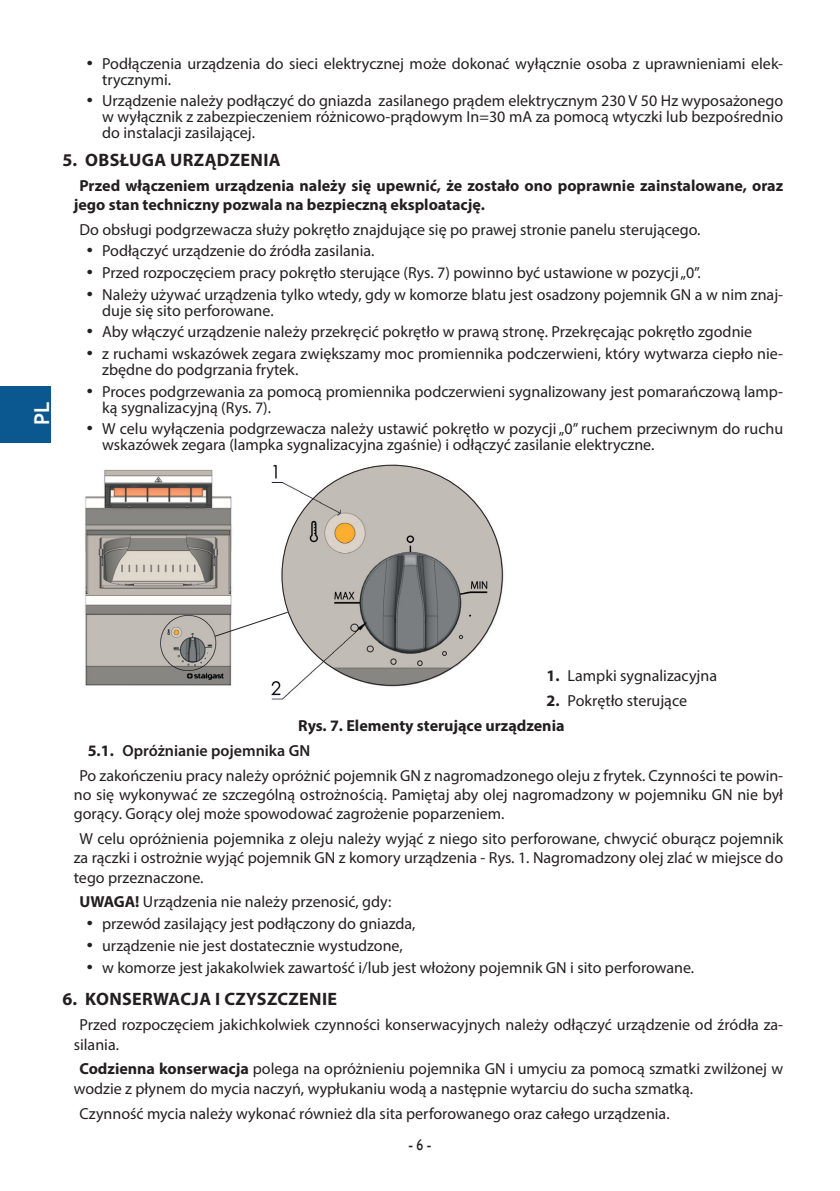
<style>
.page{position:relative;width:840px;height:1191px;background:#fff}
.page>*{position:absolute;margin:0;border:0;box-sizing:border-box;transform-origin:0 0}
.t1{font:700 20.6px "Trebuchet MS";color:#fff}
.t2{font:700 18px "Myriad Pro";letter-spacing:.02em;color:#231f20}
.Tekst_podstawowy{font:16px/16px "Myriad Pro";color:#231f20}
.Tekst_podstawowy_bol{font:700 16px/19.2px "Myriad Pro";color:#231f20}
.Podpis_rysunku{font:700 16px "Myriad Pro";color:#231f20}
.t3{font:600 16px "Myriad Pro";color:#231f20}
.t4{font:16px "Humanst 521 EU";color:#231f20;scale:.86 1}
.s1{font-family:"Humanst 521 EU";font-weight:700}
.s2{font-weight:700}
</style>
<div class="page">
<div style="left:0;top:386px;width:51px;height:56px;background:#0b5890"></div>
<img style="left:85px;top:464px;width:419px;height:236px">
<svg style="left:214px;top:611px;width:74px;height:26px"></svg>
<p class="t1" style="left:29px;top:425px;width:25px;rotate:-90deg">PL</p>
<p class="Tekst_podstawowy" style="left:102px;top:55px;width:682px;text-indent:-17px"><span class="s1">•</span> Podłączenia urządzenia do sieci elektrycznej może dokonać wyłącznie osoba z uprawnieniami elek&shy;trycznymi.</p>
<p class="Tekst_podstawowy" style="left:102px;top:93px;width:682px;text-align:justify;text-indent:-17px"><span class="s1">•</span> Urządzenie należy podłączyć do gniazda zasilanego prądem elektrycznym 230 V 50 Hz wyposażonego w wyłącznik z zabezpieczeniem różnicowo-prądowym In=30 mA za pomocą wtyczki lub bezpośrednio do instalacji zasilającej.</p>
<p class="t2" style="left:63px;top:148px;width:219px">5. OBSŁUGA URZĄDZENIA</p>
<p class="Tekst_podstawowy_bol" style="left:74px;top:175px;width:710px;text-indent:6px">Przed włączeniem urządzenia należy się upewnić, że zostało ono poprawnie zainstalowane, oraz jego stan techniczny pozwala na bezpieczną eksploatację.</p>
<p class="Tekst_podstawowy" style="left:79px;top:221px;width:622px">Do obsługi podgrzewacza służy pokrętło znajdujące się po prawej stronie panelu sterującego.</p>
<p class="Tekst_podstawowy" style="left:85px;top:243px;width:291px"><span class="s1">•</span> Podłączyć urządzenie do źródła zasilania.</p>
<p class="Tekst_podstawowy" style="left:85px;top:264px;width:616px"><span class="s1">•</span> Przed rozpoczęciem pracy pokrętło sterujące (Rys. 7) powinno być ustawione w pozycji „0”.</p>
<p class="Tekst_podstawowy" style="left:102px;top:286px;width:682px;text-indent:-17px"><span class="s1">•</span> Należy używać urządzenia tylko wtedy, gdy w komorze blatu jest osadzony pojemnik GN a w nim znaj&shy;duje się sito perforowane.</p>
<p class="Tekst_podstawowy" style="left:85px;top:324px;width:668px"><span class="s1">•</span> Aby włączyć urządzenie należy przekręcić pokrętło w prawą stronę. Przekręcając pokrętło zgodnie</p>
<p class="Tekst_podstawowy" style="left:102px;top:345px;width:682px;text-indent:-17px"><span class="s1">•</span> z ruchami wskazówek zegara zwiększamy moc promiennika podczerwieni, który wytwarza ciepło nie&shy;zbędne do podgrzania frytek.</p>
<p class="Tekst_podstawowy" style="left:102px;top:383px;width:682px;text-indent:-17px"><span class="s1">•</span> Proces podgrzewania za pomocą promiennika podczerwieni sygnalizowany jest pomarańczową lamp&shy;ką sygnalizacyjną (Rys. 7).</p>
<p class="Tekst_podstawowy" style="left:102px;top:421px;width:682px;text-indent:-17px"><span class="s1">•</span> W celu wyłączenia podgrzewacza należy ustawić pokrętło w pozycji „0” ruchem przeciwnym do ruchu wskazówek zegara (lampka sygnalizacyjna zgaśnie) i odłączyć zasilanie elektryczne.</p>
<p class="Tekst_podstawowy" style="left:546px;top:668px;width:172px"><span class="s2">1.</span> Lampki sygnalizacyjna</p>
<p class="Tekst_podstawowy" style="left:546px;top:692px;width:142px"><span class="s2">2.</span> Pokrętło sterujące</p>
<p class="Podpis_rysunku" style="left:298px;top:715px;width:268px">Rys. 7. Elementy sterujące urządzenia</p>
<p class="t3" style="left:88px;top:740px;width:224px"><span class="s2">5.1.</span> Opróżnianie pojemnika GN</p>
<p class="Tekst_podstawowy" style="left:74px;top:765px;width:710px;line-height:19.2px;text-align:justify;text-indent:6px">Po zakończeniu pracy należy opróżnić pojemnik GN z nagromadzonego oleju z frytek. Czynności te powin&shy;no się wykonywać ze szczególną ostrożnością. Pamiętaj aby olej nagromadzony w pojemniku GN nie był gorący. Gorący olej może spowodować zagrożenie poparzeniem.</p>
<p class="Tekst_podstawowy" style="left:74px;top:829px;width:710px;line-height:19.2px;text-align:justify;text-indent:6px">W celu opróżnienia pojemnika z oleju należy wyjąć z niego sito perforowane, chwycić oburącz pojemnik za rączki i ostrożnie wyjąć pojemnik GN z komory urządzenia - Rys. 1. Nagromadzony olej zlać w miejsce do tego przeznaczone.</p>
<p class="Tekst_podstawowy" style="left:79px;top:894px;width:313px"><span class="s2">UWAGA!</span> Urządzenia nie należy przenosić, gdy:</p>
<p class="Tekst_podstawowy" style="left:85px;top:915px;width:332px"><span class="s1">•</span> przewód zasilający jest podłączony do gniazda,</p>
<p class="Tekst_podstawowy" style="left:85px;top:937px;width:319px"><span class="s1">•</span> urządzenie nie jest dostatecznie wystudzone,</p>
<p class="Tekst_podstawowy" style="left:85px;top:959px;width:610px"><span class="s1">•</span> w komorze jest jakakolwiek zawartość i/lub jest włożony pojemnik GN i sito perforowane.</p>
<p class="t2" style="left:63px;top:987px;width:276px">6. KONSERWACJA I CZYSZCZENIE</p>
<p class="Tekst_podstawowy" style="left:74px;top:1015px;width:710px;line-height:19.2px;text-indent:6px">Przed rozpoczęciem jakichkolwiek czynności konserwacyjnych należy odłączyć urządzenie od źródła za&shy;silania.</p>
<p class="Tekst_podstawowy" style="left:74px;top:1059px;width:710px;line-height:19.2px;text-indent:6px"><span class="s2">Codzienna konserwacja</span> polega na opróżnieniu pojemnika GN i umyciu za pomocą szmatki zwilżonej w wodzie z płynem do mycia naczyń, wypłukaniu wodą a następnie wytarciu do sucha szmatką.</p>
<p class="Tekst_podstawowy" style="left:79px;top:1104px;width:591px">Czynność mycia należy wykonać również dla sita perforowanego oraz całego urządzenia.</p>
<p class="t4" style="left:408px;top:1134px;width:28px">- 6 -</p>
</div>
